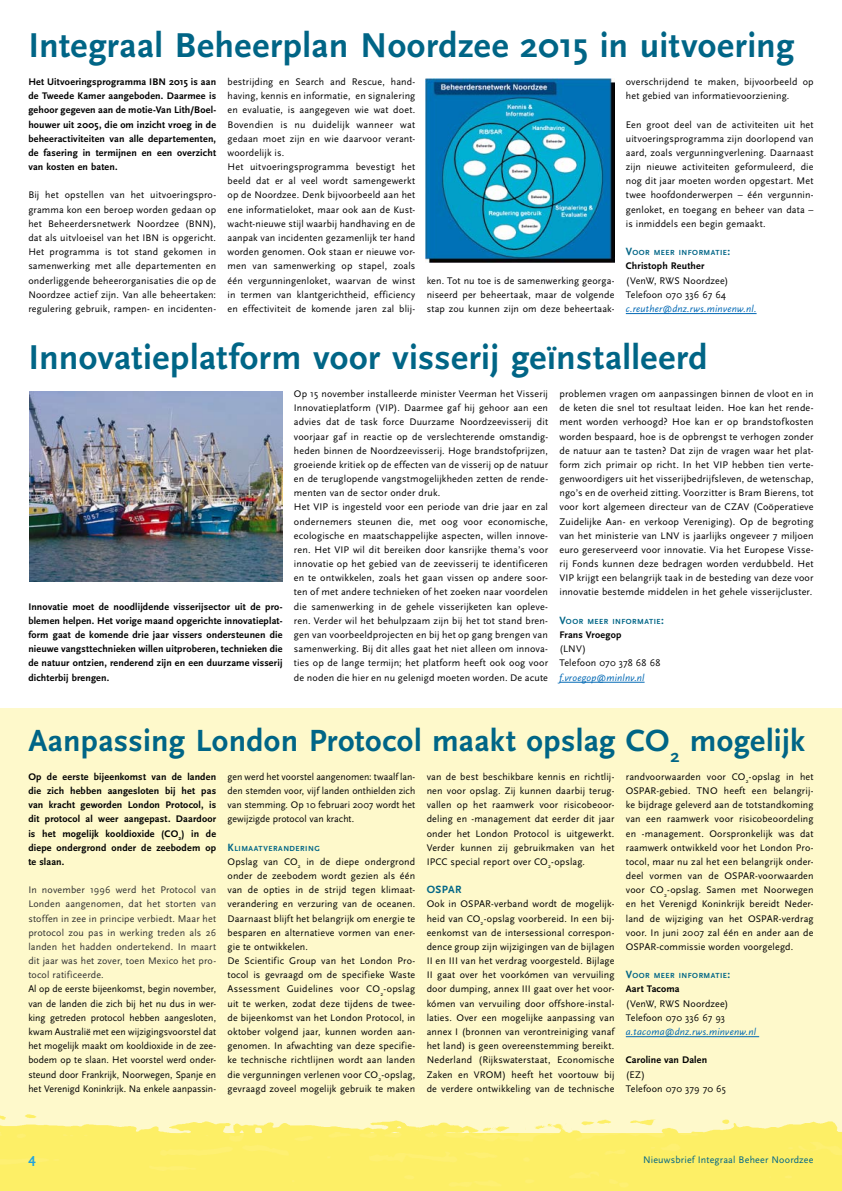
<style>
.page{position:relative;width:842px;height:1191px;background:#fff}
.page>*{position:absolute;margin:0;border:0;box-sizing:border-box;transform-origin:0 0}
.t1{font:700 36px "Scala Sans";letter-spacing:.01em;color:#006586}
.t2{font:700 32px "Scala Sans";letter-spacing:.01em;color:#006586}
.t3{font:700 11px "Scala Sans";color:#006586}
.t4{font:10px/14.2px "Scala Sans";letter-spacing:.015em;color:#000;text-align:justify}
.t5{font:700 10px/14.2px "Scala Sans";letter-spacing:.015em;color:#000;text-align:justify}
.t6{font:10px/14.2px "Scala Sans";letter-spacing:.015em;color:#2f2f2f;text-align:justify}
.t7{font:italic 10px "Scala Sans";letter-spacing:.02em;color:#0068b4}
.t8{font:10px "Scala Sans";letter-spacing:.015em;color:#006586}
.t9{font:700 7.7px "Scala Sans";letter-spacing:.06em;color:#006586}
.s1{font-size:11px}
</style>
<div class="page">
<div style="left:0;top:709px;width:842px;height:482px;background:#fef9cb"></div>
<hr style="left:626px;top:313px;width:131px;height:1px;background:#0068b4">
<hr style="left:559px;top:682px;width:86px;height:1px;background:#0068b4">
<img style="left:425px;top:79px;width:189px;height:184px">
<img style="left:29px;top:391px;width:254px;height:190px">
<img style="left:0;top:1036px;width:842px;height:155px">
<hr style="left:841px;top:1133px;width:1px;height:58px;background:#fdef66">
<h1 class="t1" style="left:28px;top:26px;width:768px">Integraal Beheerplan Noordzee 2015 in uitvoering</h1>
<p class="t5" style="left:28px;top:75px;width:189px">Het Uitvoeringsprogramma IBN 2015 is aan de Tweede Kamer aangeboden. Daarmee is gehoor gegeven aan de motie-Van Lith/Boel&shy;houwer uit 2005, die om inzicht vroeg in de beheeractiviteiten van alle departementen, de fasering in termijnen en een overzicht van kosten en baten.</p>
<p class="t4" style="left:28px;top:188px;width:189px">Bij het opstellen van het uitvoeringspro&shy;gramma kon een beroep worden gedaan op het Beheerdersnetwerk Noordzee (BNN), dat als uitvloeisel van het IBN is opgericht.<br>Het programma is tot stand gekomen in samenwerking met alle departementen en onderliggende beheerorganisaties die op de Noordzee actief zijn. Van alle beheertaken: regulering gebruik, rampen- en incidenten-</p>
<p class="t4" style="left:626px;top:75px;width:189px">overschrijdend te maken, bijvoorbeeld op het gebied van informatievoorziening.</p>
<p class="t4" style="left:626px;top:117px;width:189px">Een groot deel van de activiteiten uit het uitvoeringsprogramma zijn doorlopend van aard, zoals vergunningverlening. Daarnaast zijn nieuwe activiteiten geformuleerd, die nog dit jaar moeten worden opgestart. Met twee hoofdonderwerpen – één vergunnin&shy;genloket, en toegang en beheer van data – is inmiddels een begin gemaakt.</p>
<p class="t9" style="left:626px;top:248px;width:106px"><span class="s1">V</span>oor meer informatie<span class="s1">:</span></p>
<p class="t5" style="left:626px;top:259px;width:80px">Christoph Reuther</p>
<p class="t4" style="left:626px;top:273px;width:104px">(VenW, RWS Noordzee)<br>Telefoon 070 336 67 64</p>
<p class="t7" style="left:626px;top:303px;width:132px">c.reuther@dnz.rws.minvenw.nl.</p>
<h1 class="t1" style="left:28px;top:337px;width:681px">Innovatieplatform voor visserij geïnstalleerd</h1>
<p class="t4" style="left:227px;top:75px;width:189px;text-align:left">bestrijding en Search and Rescue, hand&shy;having, kennis en informatie, en signalering en evaluatie, is aangegeven wie wat doet.<br>Bovendien is nu duidelijk wanneer wat gedaan moet zijn en wie daarvoor verant&shy;woordelijk is.<br>Het uitvoeringsprogramma bevestigt het beeld dat er al veel wordt samengewerkt op de Noordzee. Denk bijvoorbeeld aan het ene informatieloket, maar ook aan de Kust&shy;wacht-nieuwe stijl waarbij handhaving en de aanpak van incidenten gezamenlijk ter hand worden genomen. Ook staan er nieuwe vor&shy;men van samenwerking op stapel, zoals één vergunningenloket, waarvan de winst in termen van klantgerichtheid, efficiency en effectiviteit de komende jaren zal blij-</p>
<p class="t4" style="left:427px;top:273px;width:189px">ken. Tot nu toe is de samenwerking georga&shy;niseerd per beheertaak, maar de volgende stap zou kunnen zijn om deze beheertaak-</p>
<p class="t5" style="left:28px;top:599px;width:256px">Innovatie moet de noodlijdende visserijsector uit de pro&shy;blemen helpen. Het vorige maand opgerichte innovatieplat&shy;form gaat de komende drie jaar vissers ondersteunen die nieuwe vangsttechnieken willen uitproberen, technieken die de natuur ontzien, renderend zijn en een duurzame visserij dichterbij brengen.</p>
<p class="t4" style="left:294px;top:387px;width:256px;text-align:left">Op 15 november installeerde minister Veerman het Visserij Innovatieplatform (VIP). Daarmee gaf hij gehoor aan een advies dat de task force Duurzame Noordzeevisserij dit voorjaar gaf in reactie op de verslechterende omstandig&shy;heden binnen de Noordzeevisserij. Hoge brandstofprijzen, groeiende kritiek op de effecten van de visserij op de natuur en de teruglopende vangstmogelijkheden zetten de rende&shy;menten van de sector onder druk.<br>Het VIP is ingesteld voor een periode van drie jaar en zal ondernemers steunen die, met oog voor economische, ecologische en maatschappelijke aspecten, willen innove&shy;ren. Het VIP wil dit bereiken door kansrijke thema’s voor innovatie op het gebied van de zeevisserij te identificeren en te ontwikkelen, zoals het gaan vissen op andere soor&shy;ten of met andere technieken of het zoeken naar voordelen die samenwerking in de gehele visserijketen kan opleve&shy;ren. Verder wil het behulpzaam zijn bij het tot stand bren&shy;gen van voorbeeldprojecten en bij het op gang brengen van samenwerking. Bij dit alles gaat het niet alleen om innova&shy;ties op de lange termijn; het platform heeft ook oog voor de noden die hier en nu gelenigd moeten worden. De acute</p>
<p class="t4" style="left:559px;top:387px;width:256px">problemen vragen om aanpassingen binnen de vloot en in de keten die snel tot resultaat leiden. Hoe kan het rende&shy;ment worden verhoogd? Hoe kan er op brandstofkosten worden bespaard, hoe is de opbrengst te verhogen zonder de natuur aan te tasten? Dat zijn de vragen waar het plat&shy;form zich primair op richt. In het VIP hebben tien verte&shy;genwoordigers uit het visserijbedrijfsleven, de wetenschap, ngo’s en de overheid zitting. Voorzitter is Bram Bierens, tot voor kort algemeen directeur van de CZAV (Coöperatieve Zuidelijke Aan- en verkoop Vereniging). Op de begroting van het ministerie van LNV is jaarlijks ongeveer 7 miljoen euro gereserveerd voor innovatie. Via het Europese Visse&shy;rij Fonds kunnen deze bedragen worden verdubbeld. Het VIP krijgt een belangrijk taak in de besteding van deze voor innovatie bestemde middelen in het gehele visserijcluster.</p>
<p class="t9" style="left:559px;top:617px;width:106px"><span class="s1">V</span>oor meer informatie<span class="s1">:</span></p>
<p class="t5" style="left:559px;top:628px;width:64px">Frans Vroegop</p>
<p class="t4" style="left:559px;top:642px;width:102px">(LNV)<br>Telefoon 070 378 68 68</p>
<p class="t7" style="left:559px;top:672px;width:87px">f.vroegop@minlnv.nl</p>
<h2 class="t2" style="left:28px;top:724px;width:778px">Aanpassing London Protocol maakt opslag CO<sub>2</sub> mogelijk</h2>
<p class="t5" style="left:28px;top:769px;width:189px">Op de eerste bijeenkomst van de landen die zich hebben aangesloten bij het pas van kracht geworden London Protocol, is dit protocol al weer aangepast. Daardoor is het mogelijk kooldioxide (CO-<sub>2</sub>) in de diepe ondergrond onder de zeebodem op te slaan.</p>
<p class="t6" style="left:28px;top:883px;width:189px">In november 1996 werd het Protocol van Londen aangenomen, dat het storten van stoffen in zee in principe verbiedt. Maar het protocol zou pas in werking treden als 26 landen het hadden ondertekend. In maart dit jaar was het zover, toen Mexico het pro&shy;tocol ratificeerde.</p>
<p class="t4" style="left:28px;top:982px;width:189px">Al op de eerste bijeenkomst, begin november, van de landen die zich bij het nu dus in wer&shy;king getreden protocol hebben aangesloten, kwam Australië met een wijzigingsvoorstel dat het mogelijk maakt om kooldioxide in de zee&shy;bodem op te slaan. Het voorstel werd onder&shy;steund door Frankrijk, Noorwegen, Spanje en het Verenigd Koninkrijk. Na enkele aanpassin-</p>
<p class="t4" style="left:227px;top:769px;width:189px">gen werd het voorstel aangenomen: twaalf lan&shy;den stemden voor, vijf landen onthielden zich van stemming. Op 10 februari 2007 wordt het gewijzigde protocol van kracht.</p>
<p class="t9" style="left:227px;top:844px;width:94px"><span class="s1">K</span>limaatverandering</p>
<p class="t4" style="left:227px;top:854px;width:189px;text-align:left">Opslag van CO<sub>2</sub> in de diepe ondergrond onder de zeebodem wordt gezien als één van de opties in de strijd tegen klimaat&shy;verandering en verzuring van de oceanen.<br>Daarnaast blijft het belangrijk om energie te besparen en alternatieve vormen van ener&shy;gie te ontwikkelen.<br>De Scientific Group van het London Pro&shy;tocol is gevraagd om de specifieke Waste Assessment Guidelines voor CO<sub>2</sub>-opslag uit te werken, zodat deze tijdens de twee&shy;de bijeenkomst van het London Protocol, in oktober volgend jaar, kunnen worden aan&shy;genomen. In afwachting van deze specifie&shy;ke technische richtlijnen wordt aan landen die vergunningen verlenen voor CO<sub>2</sub>-opslag, gevraagd zoveel mogelijk gebruik te maken</p>
<p class="t4" style="left:427px;top:769px;width:189px">van de best beschikbare kennis en richtlij&shy;nen voor opslag. Zij kunnen daarbij terug&shy;vallen op het raamwerk voor risicobeoor&shy;deling en -management dat eerder dit jaar onder het London Protocol is uitgewerkt.<br>Verder kunnen zij gebruikmaken van het IPCC special report over CO<sub>2</sub>-opslag.</p>
<p class="t3" style="left:427px;top:883px;width:8px">OSPAR</p>
<p class="t4" style="left:427px;top:897px;width:189px">Ook in OSPAR-verband wordt de mogelijk&shy;heid van CO<sub>2</sub>-opslag voorbereid. In een bij&shy;eenkomst van de intersessional correspon&shy;dence group zijn wijzigingen van de bijlagen II en III van het verdrag voorgesteld. Bijlage II gaat over het voorkómen van vervuiling door dumping, annex III gaat over het voor&shy;kómen van vervuiling door offshore-instal&shy;laties. Over een mogelijke aanpassing van annex I (bronnen van verontreiniging vanaf het land) is geen overeenstemming bereikt.<br>Nederland (Rijkswaterstaat, Economische Zaken en VROM) heeft het voortouw bij de verdere ontwikkeling van de technische</p>
<p class="t4" style="left:626px;top:769px;width:189px">randvoorwaarden voor CO<sub>2</sub>-opslag in het OSPAR-gebied. TNO heeft een belangrij&shy;ke bijdrage geleverd aan de totstandkoming van een raamwerk voor risicobeoordeling en -management. Oorspronkelijk was dat raamwerk ontwikkeld voor het London Pro&shy;tocol, maar nu zal het een belangrijk onder&shy;deel vormen van de OSPAR-voorwaarden voor CO<sub>2</sub>-opslag. Samen met Noorwegen en het Verenigd Koninkrijk bereidt Neder&shy;land de wijziging van het OSPAR-verdrag voor. In juni 2007 zal één en ander aan de OSPAR-commissie worden voorgelegd.</p>
<p class="t9" style="left:626px;top:971px;width:106px"><span class="s1">V</span>oor meer informatie<span class="s1">:</span></p>
<p class="t5" style="left:626px;top:982px;width:55px">Aart Tacoma</p>
<p class="t4" style="left:626px;top:996px;width:104px">(VenW, RWS Noordzee)<br>Telefoon 070 336 67 93</p>
<p class="t7" style="left:626px;top:1026px;width:132px">a.tacoma@dnz.rws.minvenw.nl</p>
<p class="t5" style="left:626px;top:1053px;width:83px">Caroline van Dalen</p>
<p class="t4" style="left:626px;top:1067px;width:102px">(EZ)<br>Telefoon 070 379 70 65</p>
<p class="t8" style="left:643px;top:1154px;width:172px">Nieuwsbrief Integraal Beheer Noordzee</p>
</div>
